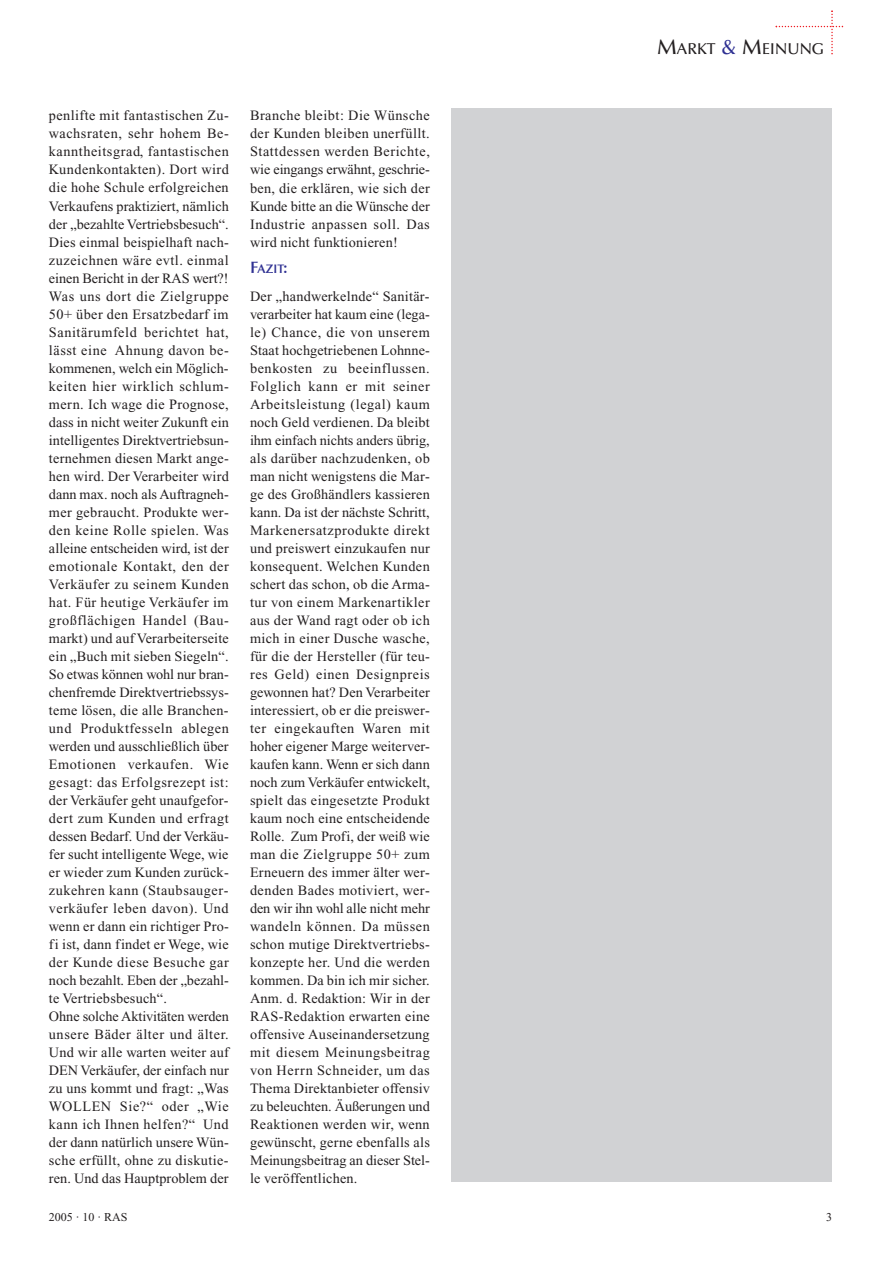
<style>
.page{position:relative;width:881px;height:1263px;background:#fff}
.page>*{position:absolute;margin:0;border:0;box-sizing:border-box;transform-origin:0 0}
.t1{font:500 15.75px "Optima";color:#231f20}
.t2{font:14.25px/18px "Times New Roman";letter-spacing:.015em;color:#231f20;text-align:justify}
.t3{font:600 12.3px "Optima";color:#2e3092}
.t4{font:12px "Times New Roman";color:#231f20}
.s1{font-size:16.5px}
.s2{font-size:21px}
.s3{font-size:21px;color:#2e3092}
</style>
<div class="page">
<svg style="left:775px;top:10px;width:67px;height:44px"></svg>
<div style="left:451px;top:108px;width:380px;height:1074px;background:#d1d2d4"></div>
<p class="t2" style="left:49px;top:108px;width:181px;text-align:left">penlifte mit fantastischen Zu&shy;wachsraten, sehr hohem Be&shy;kanntheitsgrad, fantastischen<br>Kundenkontakten). Dort wird die hohe Schule erfolgreichen<br>Verkaufens praktiziert, nämlich der „bezahlte Vertriebsbesuch“.<br>Dies einmal beispielhaft nach&shy;zuzeichnen wäre evtl. einmal einen Bericht in der RAS wert?!<br>Was uns dort die Zielgruppe<br>50+ über den Ersatzbedarf im<br>Sanitärumfeld berichtet hat, lässt eine Ahnung davon be&shy;kommenen, welch ein Möglich&shy;keiten hier wirklich schlum&shy;mern. Ich wage die Prognose, dass in nicht weiter Zukunft ein intelligentes Direktvertriebsun&shy;ternehmen diesen Markt ange&shy;hen wird. Der Verarbeiter wird dann max. noch als Auftragneh&shy;mer gebraucht. Produkte wer&shy;den keine Rolle spielen. Was alleine entscheiden wird, ist der emotionale Kontakt, den der<br>Verkäufer zu seinem Kunden hat. Für heutige Verkäufer im großflächigen Handel (Bau&shy;markt) und auf Verarbeiterseite ein „Buch mit sieben Siegeln“.<br>So etwas können wohl nur bran&shy;chenfremde Direktvertriebssys&shy;teme lösen, die alle Branchen&shy;und Produktfesseln ablegen werden und ausschließlich über<br>Emotionen verkaufen. Wie gesagt: das Erfolgsrezept ist: der Verkäufer geht unaufgefor&shy;dert zum Kunden und erfragt dessen Bedarf. Und der Verkäu&shy;fer sucht intelligente Wege, wie er wieder zum Kunden zurück&shy;zukehren kann (Staubsauger&shy;verkäufer leben davon). Und wenn er dann ein richtiger Pro&shy;fi ist, dann findet er Wege, wie der Kunde diese Besuche gar noch bezahlt. Eben der „bezahl&shy;te Vertriebsbesuch“.<br>Ohne solche Aktivitäten werden unsere Bäder älter und älter.<br>Und wir alle warten weiter auf<br>DEN Verkäufer, der einfach nur zu uns kommt und fragt: „Was<br>WOLLEN Sie?“ oder „Wie kann ich Ihnen helfen?“ Und der dann natürlich unsere Wün&shy;sche erfüllt, ohne zu diskutie&shy;ren. Und das Hauptproblem der</p>
<p class="t2" style="left:250px;top:108px;width:181px">Branche bleibt: Die Wünsche der Kunden bleiben unerfüllt.<br>Stattdessen werden Berichte, wie eingangs erwähnt, geschrie&shy;ben, die erklären, wie sich der Kunde bitte an die Wünsche der Industrie anpassen soll. Das wird nicht funktionieren!</p>
<p class="t3" style="left:250px;top:264px;width:39px"><span class="s1">F</span>AZIT<span class="s1">:</span></p>
<p class="t2" style="left:250px;top:288px;width:181px">Der „handwerkelnde“ Sanitär&shy;verarbeiter hat kaum eine (lega&shy;le) Chance, die von unserem Staat hochgetriebenen Lohnne&shy;benkosten zu beeinflussen.<br>Folglich kann er mit seiner Arbeitsleistung (legal) kaum noch Geld verdienen. Da bleibt ihm einfach nichts anders übrig, als darüber nachzudenken, ob man nicht wenigstens die Mar&shy;ge des Großhändlers kassieren kann. Da ist der nächste Schritt, Markenersatzprodukte direkt und preiswert einzukaufen nur konsequent. Welchen Kunden schert das schon, ob die Arma&shy;tur von einem Markenartikler aus der Wand ragt oder ob ich mich in einer Dusche wasche, für die der Hersteller (für teu&shy;res Geld) einen Designpreis gewonnen hat? Den Verarbeiter interessiert, ob er die preiswer&shy;ter eingekauften Waren mit hoher eigener Marge weiterver&shy;kaufen kann. Wenn er sich dann noch zum Verkäufer entwickelt, spielt das eingesetzte Produkt kaum noch eine entscheidende Rolle. Zum Profi, der weiß wie man die Zielgruppe 50+ zum Erneuern des immer älter wer&shy;denden Bades motiviert, wer&shy;den wir ihn wohl alle nicht mehr wandeln können. Da müssen schon mutige Direktvertriebs&shy;konzepte her. Und die werden kommen. Da bin ich mir sicher.<br>Anm. d. Redaktion: Wir in der RAS-Redaktion erwarten eine offensive Auseinandersetzung mit diesem Meinungsbeitrag von Herrn Schneider, um das Thema Direktanbieter offensiv zu beleuchten. Äußerungen und Reaktionen werden wir, wenn gewünscht, gerne ebenfalls als Meinungsbeitrag an dieser Stel&shy;le veröffentlichen.</p>
<p class="t1" style="left:656px;top:42px;width:169px"><span class="s2">M</span>ARKT <span class="s3">&amp;</span> <span class="s2">M</span>EINUNG</p>
<p class="t4" style="left:49px;top:1213px;width:80px">2005 · 10 · RAS</p>
<p class="t4" style="left:825px;top:1213px;width:7px">3</p>
</div>
